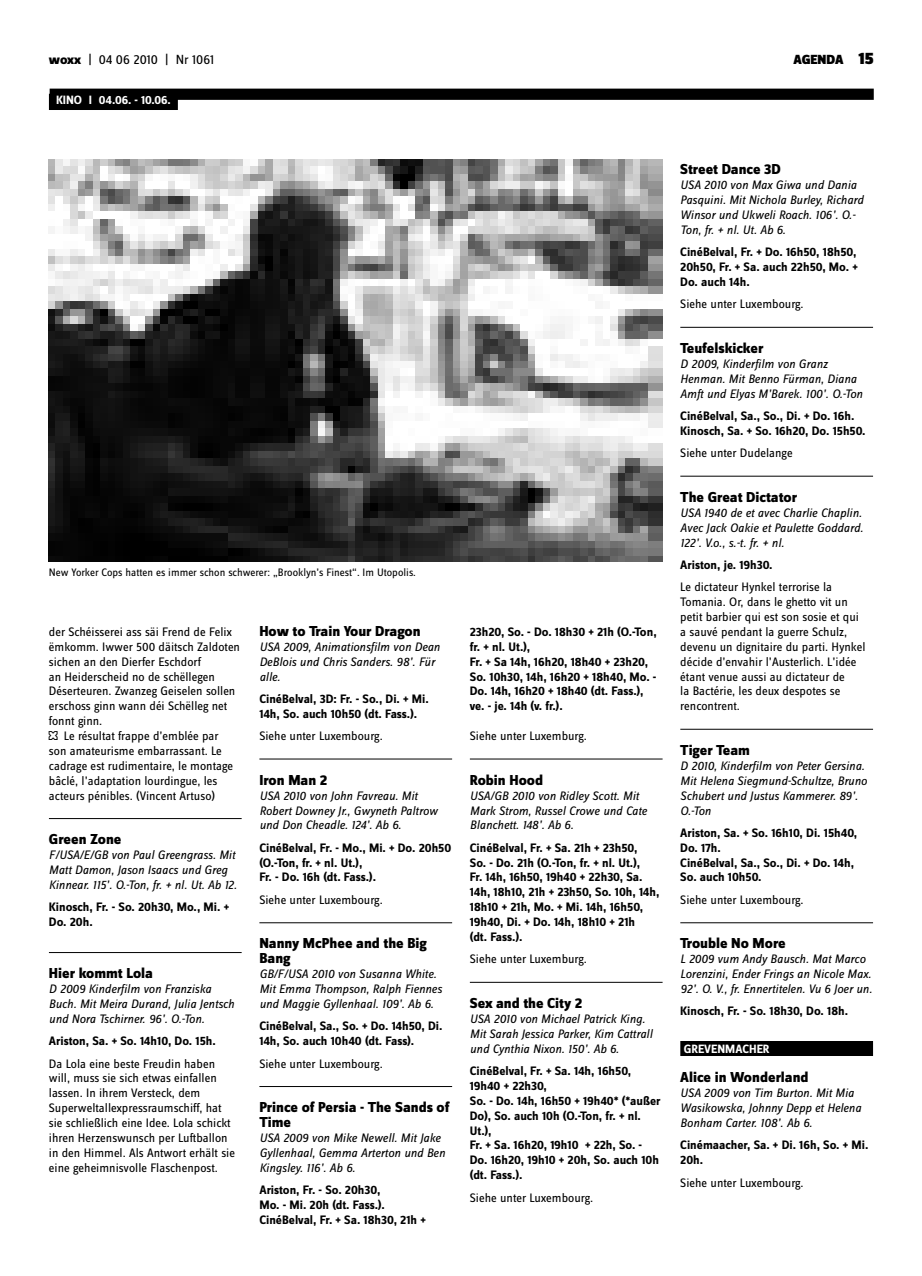
<style>
.page{position:relative;width:922px;height:1276px;background:#fff}
.page>*{position:absolute;margin:0;border:0;box-sizing:border-box;transform-origin:0 0}
.t1{font:32.5px "woxx";color:#000}
.t2{font:800 15px/14.9px "Zine Sans Dis";color:#000}
.t3{font:13.75px "Zine Sans Dis";color:#000}
.t4{font:900 13.75px "Zine Sans Dis";color:#000}
.t5{font:italic 12.75px/14.9px "Zine Sans Dis";color:#000}
.t6{font:700 12.75px/14.9px "Zine Sans Dis";color:#000}
.t7{font:12.75px/14.9px "Zine Sans Dis";color:#000}
.t8{font:700 12.5px "Zine Sans Dis";color:#fff}
.t9{font:11.25px "Zine Sans Dis";color:#000}
.s1{font-weight:800}
.s2{font-size:17.5px}
</style>
<div class="page">
<hr style="left:49px;top:818px;width:192px;height:1px;background:#000">
<hr style="left:49px;top:952px;width:192px;height:1px;background:#000">
<div style="left:50px;top:89px;width:823px;height:11px;background:#000"></div>
<hr style="left:259px;top:759px;width:193px;height:1px;background:#000">
<hr style="left:259px;top:922px;width:193px;height:1px;background:#000">
<hr style="left:259px;top:1086px;width:193px;height:1px;background:#000">
<hr style="left:469px;top:759px;width:193px;height:1px;background:#000">
<hr style="left:469px;top:982px;width:193px;height:1px;background:#000">
<hr style="left:680px;top:327px;width:192px;height:1px;background:#000">
<hr style="left:680px;top:476px;width:192px;height:1px;background:#000">
<hr style="left:680px;top:729px;width:192px;height:1px;background:#000">
<hr style="left:680px;top:922px;width:192px;height:1px;background:#000">
<div style="left:680px;top:1041px;width:192px;height:15px;background:#000"></div>
<div style="left:49px;top:94px;width:129px;height:16px;background:#000"></div>
<img style="left:49px;top:159px;width:613px;height:402px">
<p class="t3" style="left:49px;top:53px;width:167px"><span class="s1">woxx</span> | 04 06 2010 | Nr 1061</p>
<p class="t4" style="left:793px;top:53px;width:82px">AGENDA <span class="s2">15</span></p>
<p class="t8" style="left:56px;top:93px;width:116px">KINO I 04.06. - 10.06.</p>
<p class="t9" style="left:49px;top:566px;width:368px">New Yorker Cops hatten es immer schon schwerer: „Brooklyn’s Finest“. Im Utopolis.</p>
<p class="t7" style="left:49px;top:625px;width:193px">der Schéisserei ass säi Frend de Felix ëmkomm. Iwwer 500 däitsch Zaldoten sichen an den Dierfer Eschdorf<br>an Heiderscheid no de schëllegen<br>Déserteuren. Zwanzeg Geiselen sollen erschoss ginn wann déi Schëlleg net fonnt ginn.</p>
<h1 class="t1" style="left:49px;top:713px;width:18px">0</h1>
<p class="t7" style="left:49px;top:729px;width:186px;text-indent:15px">Le résultat frappe d’emblée par son amateurisme embarrassant. Le cadrage est rudimentaire, le montage bâclé, l’adaptation lourdingue, les acteurs pénibles. (Vincent Artuso)</p>
<p class="t2" style="left:49px;top:833px;width:74px">Green Zone</p>
<p class="t5" style="left:49px;top:847px;width:189px">F/USA/E/GB von Paul Greengrass. Mit<br>Matt Damon, Jason Isaacs und Greg<br>Kinnear. 115’. O.-Ton, fr. + nl. Ut. Ab 12.</p>
<p class="t6" style="left:49px;top:900px;width:182px">Kinosch, Fr. - So. 20h30, Mo., Mi. +<br>Do. 20h.</p>
<p class="t2" style="left:49px;top:966px;width:106px">Hier kommt Lola</p>
<p class="t5" style="left:49px;top:981px;width:187px">D 2009 Kinderfilm von Franziska<br>Buch. Mit Meira Durand, Julia Jentsch und Nora Tschirner. 96’. O.-Ton.</p>
<p class="t6" style="left:49px;top:1034px;width:168px">Ariston, Sa. + So. 14h10, Do. 15h.</p>
<p class="t7" style="left:49px;top:1056px;width:187px">Da Lola eine beste Freudin haben will, muss sie sich etwas einfallen lassen. In ihrem Versteck, dem Superweltallexpressraumschiff, hat sie schließlich eine Idee. Lola schickt ihren Herzenswunsch per Luftballon in den Himmel. Als Antwort erhält sie eine geheimnisvolle Flaschenpost.</p>
<p class="t2" style="left:259px;top:624px;width:163px">How to Train Your Dragon</p>
<p class="t5" style="left:259px;top:639px;width:182px">USA 2009, Animationsfilm von Dean<br>DeBlois und Chris Sanders. 98’. Für alle.</p>
<p class="t6" style="left:259px;top:692px;width:171px">CinéBelval, 3D: Fr. - So., Di. + Mi.<br>14h, So. auch 10h50 (dt. Fass.).</p>
<p class="t7" style="left:259px;top:729px;width:125px">Siehe unter Luxembourg.</p>
<p class="t2" style="left:259px;top:773px;width:69px">Iron Man 2</p>
<p class="t5" style="left:259px;top:788px;width:180px">USA 2010 von John Favreau. Mit<br>Robert Downey Jr., Gwyneth Paltrow und Don Cheadle. 124’. Ab 6.</p>
<p class="t6" style="left:259px;top:841px;width:193px">CinéBelval, Fr. - Mo., Mi. + Do. 20h50 (O.-Ton, fr. + nl. Ut.),<br>Fr. - Do. 16h (dt. Fass.).</p>
<p class="t7" style="left:259px;top:893px;width:125px">Siehe unter Luxembourg.</p>
<p class="t2" style="left:259px;top:937px;width:169px">Nanny McPhee and the Big<br>Bang</p>
<p class="t5" style="left:259px;top:966px;width:184px">GB/F/USA 2010 von Susanna White.<br>Mit Emma Thompson, Ralph Fiennes und Maggie Gyllenhaal. 109’. Ab 6.</p>
<p class="t6" style="left:259px;top:1019px;width:185px">CinéBelval, Sa., So. + Do. 14h50, Di.<br>14h, So. auch 10h40 (dt. Fass).</p>
<p class="t7" style="left:259px;top:1056px;width:125px">Siehe unter Luxembourg.</p>
<p class="t2" style="left:259px;top:1100px;width:192px">Prince of Persia - The Sands of<br>Time</p>
<p class="t5" style="left:259px;top:1130px;width:187px">USA 2009 von Mike Newell. Mit Jake<br>Gyllenhaal, Gemma Arterton und Ben<br>Kingsley. 116’. Ab 6.</p>
<p class="t6" style="left:259px;top:1183px;width:168px">Ariston, Fr. - So. 20h30,<br>Mo. - Mi. 20h (dt. Fass.).<br>CinéBelval, Fr. + Sa. 18h30, 21h +</p>
<p class="t6" style="left:469px;top:625px;width:188px">23h20, So. - Do. 18h30 + 21h (O.-Ton, fr. + nl. Ut.),<br>Fr. + Sa 14h, 16h20, 18h40 + 23h20,<br>So. 10h30, 14h, 16h20 + 18h40, Mo. -<br>Do. 14h, 16h20 + 18h40 (dt. Fass.), ve. - je. 14h (v. fr.).</p>
<p class="t7" style="left:469px;top:729px;width:118px">Siehe unter Luxemburg.</p>
<p class="t2" style="left:469px;top:773px;width:75px">Robin Hood</p>
<p class="t5" style="left:469px;top:788px;width:179px">USA/GB 2010 von Ridley Scott. Mit<br>Mark Strom, Russel Crowe und Cate<br>Blanchett. 148’. Ab 6.</p>
<p class="t6" style="left:469px;top:841px;width:191px">CinéBelval, Fr. + Sa. 21h + 23h50,<br>So. - Do. 21h (O.-Ton, fr. + nl. Ut.),<br>Fr. 14h, 16h50, 19h40 + 22h30, Sa.<br>14h, 18h10, 21h + 23h50, So. 10h, 14h,<br>18h10 + 21h, Mo. + Mi. 14h, 16h50,<br>19h40, Di. + Do. 14h, 18h10 + 21h<br>(dt. Fass.).</p>
<p class="t7" style="left:469px;top:952px;width:118px">Siehe unter Luxemburg.</p>
<p class="t2" style="left:469px;top:996px;width:114px">Sex and the City 2</p>
<p class="t5" style="left:469px;top:1011px;width:184px">USA 2010 von Michael Patrick King.<br>Mit Sarah Jessica Parker, Kim Cattrall und Cynthia Nixon. 150’. Ab 6.</p>
<p class="t6" style="left:469px;top:1064px;width:192px">CinéBelval, Fr. + Sa. 14h, 16h50,<br>19h40 + 22h30,<br>So. - Do. 14h, 16h50 + 19h40* (*außer<br>Do), So. auch 10h (O.-Ton, fr. + nl.<br>Ut.),<br>Fr. + Sa. 16h20, 19h10 + 22h, So. -<br>Do. 16h20, 19h10 + 20h, So. auch 10h (dt. Fass.).</p>
<p class="t7" style="left:469px;top:1190px;width:125px">Siehe unter Luxembourg.</p>
<p class="t2" style="left:680px;top:163px;width:102px">Street Dance 3D</p>
<p class="t5" style="left:680px;top:178px;width:185px">USA 2010 von Max Giwa und Dania<br>Pasquini. Mit Nichola Burley, Richard<br>Winsor und Ukweli Roach. 106’. O.-<br>Ton, fr. + nl. Ut. Ab 6.</p>
<p class="t6" style="left:680px;top:245px;width:179px;text-align:justify">CinéBelval, Fr. + Do. 16h50, 18h50, 20h50, Fr. + Sa. auch 22h50, Mo. + Do. auch 14h.</p>
<p class="t7" style="left:680px;top:297px;width:125px">Siehe unter Luxembourg.</p>
<p class="t2" style="left:680px;top:341px;width:85px">Teufelskicker</p>
<p class="t5" style="left:680px;top:356px;width:184px">D 2009, Kinderfilm von Granz<br>Henman. Mit Benno Fürman, Diana<br>Amft und Elyas M’Barek. 100’. O.-Ton</p>
<p class="t6" style="left:680px;top:409px;width:187px">CinéBelval, Sa., So., Di. + Do. 16h.<br>Kinosch, Sa. + So. 16h20, Do. 15h50.</p>
<p class="t7" style="left:680px;top:446px;width:114px">Siehe unter Dudelange</p>
<p class="t2" style="left:680px;top:490px;width:118px">The Great Dictator</p>
<p class="t5" style="left:680px;top:505px;width:184px;text-align:justify">USA 1940 de et avec Charlie Chaplin.<br>Avec Jack Oakie et Paulette Goddard.<br>122’. V.o., s.-t. fr. + nl.</p>
<p class="t6" style="left:680px;top:558px;width:94px">Ariston, je. 19h30.</p>
<p class="t7" style="left:680px;top:580px;width:187px">Le dictateur Hynkel terrorise la<br>Tomania. Or, dans le ghetto vit un petit barbier qui est son sosie et qui a sauvé pendant la guerre Schulz, devenu un dignitaire du parti. Hynkel décide d’envahir l’Austerlich. L’idée étant venue aussi au dictateur de<br>la Bactérie, les deux despotes se rencontrent.</p>
<p class="t2" style="left:680px;top:743px;width:71px">Tiger Team</p>
<p class="t5" style="left:680px;top:758px;width:188px">D 2010, Kinderfilm von Peter Gersina.<br>Mit Helena Siegmund-Schultze, Bruno<br>Schubert und Justus Kammerer. 89’.<br>O.-Ton</p>
<p class="t6" style="left:680px;top:826px;width:178px">Ariston, Sa. + So. 16h10, Di. 15h40,<br>Do. 17h.<br>CinéBelval, Sa., So., Di. + Do. 14h,<br>So. auch 10h50.</p>
<p class="t7" style="left:680px;top:893px;width:125px">Siehe unter Luxembourg.</p>
<p class="t2" style="left:680px;top:937px;width:107px">Trouble No More</p>
<p class="t5" style="left:680px;top:952px;width:193px">L 2009 vum Andy Bausch. Mat Marco<br>Lorenzini, Ender Frings an Nicole Max.<br>92’. O. V., fr. Ennertitelen. Vu 6 Joer un.</p>
<p class="t6" style="left:680px;top:1004px;width:169px">Kinosch, Fr. - So. 18h30, Do. 18h.</p>
<p class="t8" style="left:683px;top:1042px;width:87px">Grevenmacher</p>
<p class="t2" style="left:680px;top:1071px;width:130px">Alice in Wonderland</p>
<p class="t5" style="left:680px;top:1085px;width:182px">USA 2009 von Tim Burton. Mit Mia<br>Wasikowska, Johnny Depp et Helena<br>Bonham Carter. 108’. Ab 6.</p>
<p class="t6" style="left:680px;top:1138px;width:190px">Cinémaacher, Sa. + Di. 16h, So. + Mi.<br>20h.</p>
<p class="t7" style="left:680px;top:1175px;width:125px">Siehe unter Luxembourg.</p>
</div>
